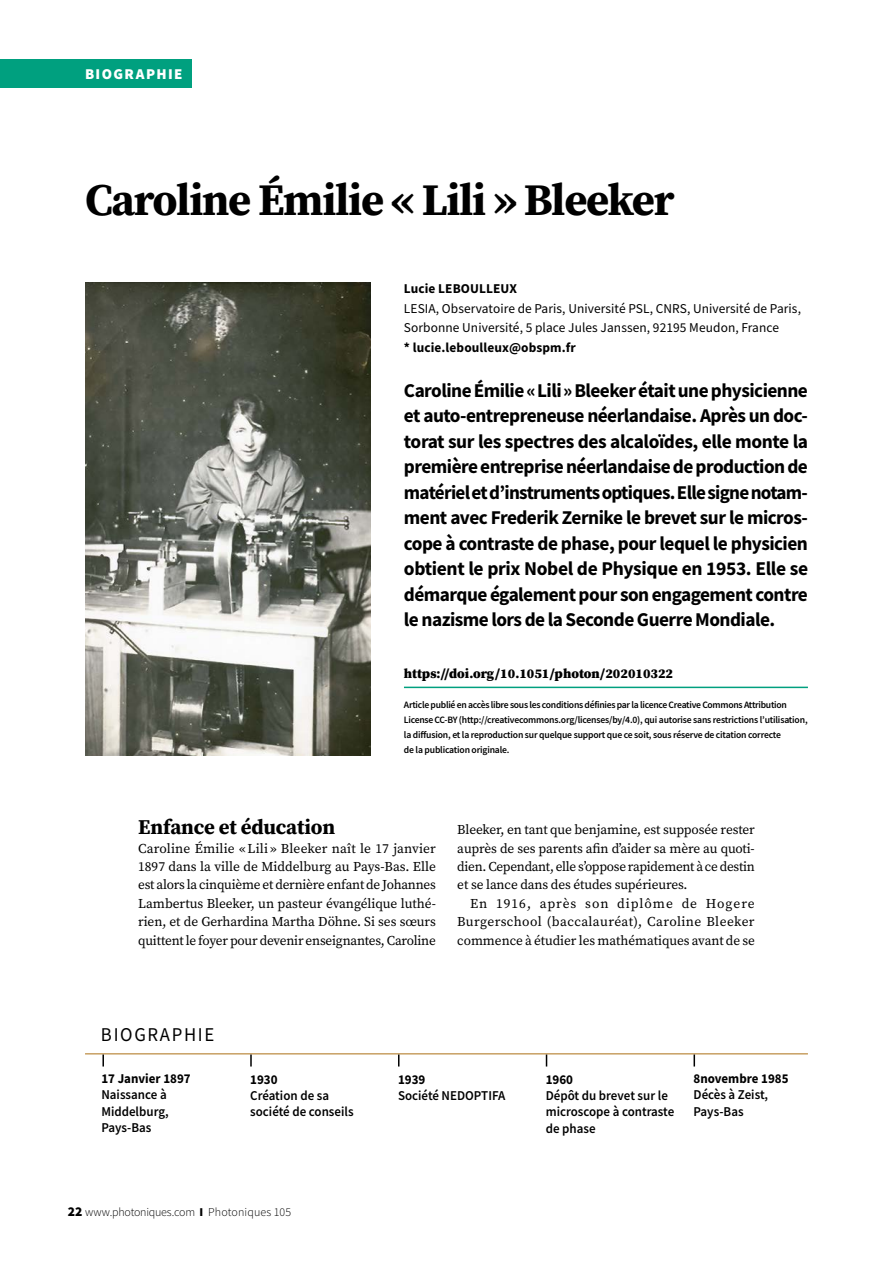
<style>
.page{position:relative;width:893px;height:1263px;background:#fff}
.page>*{position:absolute;margin:0;border:0;box-sizing:border-box;transform-origin:0 0}
.t1{font:700 45px "Source Serif Pro";letter-spacing:-.03em;color:#000}
.t2{font:700 21px "Source Serif Pro";letter-spacing:-.01em;color:#000}
.t3{font:700 19.5px/25.5px "Source Sans Pro";letter-spacing:-.03em;color:#000;text-align:justify}
.t4{font:19.5px "Source Sans Pro";letter-spacing:.09em;color:#000;scale:.96 1}
.t5{font:900 15px "Source Sans Pro";letter-spacing:.09em;color:#fff}
.t6{font:13.5px/18.3px "Source Serif Pro";letter-spacing:-.01em;color:#000;text-align:justify}
.t7{font:600 13.5px/16.2px "Source Sans Pro";color:#000;scale:.96 1}
.t8{font:13.5px/19.5px "Source Sans Pro";letter-spacing:.005em;color:#000}
.t9{font:700 13.5px "Source Sans Pro";color:#000}
.t10{font:900 13.5px "Source Serif Pro";color:#000}
.t11{font:700 13.5px "Source Sans Pro";color:#000;scale:.96 1}
.t12{font:300 12px "Source Sans Pro";color:#000}
.t13{font:600 9.75px/15px "Source Sans Pro";letter-spacing:-.02em;color:#000}
.s1{font-weight:900;font-size:13.5px}
.s2{font-weight:900}
</style>
<div class="page">
<div style="left:0;top:60px;width:191px;height:28px;background:#00a07f"></div>
<hr style="left:404px;top:687px;width:404px;height:1px;background:#00a07f">
<img style="left:85px;top:283px;width:285px;height:472px">
<hr style="left:85px;top:1053px;width:723px;height:1px;background:#c8a063">
<svg style="left:102px;top:1054px;width:2px;height:12px"></svg>
<svg style="left:250px;top:1054px;width:2px;height:12px"></svg>
<svg style="left:398px;top:1054px;width:1px;height:12px"></svg>
<svg style="left:546px;top:1054px;width:1px;height:12px"></svg>
<svg style="left:693px;top:1054px;width:2px;height:12px"></svg>
<p class="t5" style="left:85px;top:64px;width:99px">BIOGRAPHIE</p>
<h1 class="t1" style="left:85px;top:169px;width:591px">Caroline Émilie « Lili » Bleeker</h1>
<p class="t9" style="left:404px;top:279px;width:115px">Lucie LEBOULLEUX</p>
<p class="t8" style="left:404px;top:298px;width:399px">LESIA, Observatoire de Paris, Université PSL, CNRS, Université de Paris,<br>Sorbonne Université, 5 place Jules Janssen, 92195 Meudon, France</p>
<p class="t9" style="left:404px;top:338px;width:173px">* lucie.leboulleux@obspm.fr</p>
<p class="t3" style="left:404px;top:377px;width:406px">Caroline Émilie «Lili» Bleeker était une physicienne et auto-entrepreneuse néerlandaise. Après un doc&shy;torat sur les spectres des alcaloïdes, elle monte la première entreprise néerlandaise de production de matériel et d’instruments optiques. Elle signe notam&shy;ment avec Frederik Zernike le brevet sur le micros&shy;cope à contraste de phase, pour lequel le physicien obtient le prix Nobel de Physique en 1953. Elle se démarque également pour son engagement contre le nazisme lors de la Seconde Guerre Mondiale.</p>
<p class="t10" style="left:404px;top:664px;width:271px">https://doi.org/10.1051/photon/202010322</p>
<p class="t13" style="left:404px;top:697px;width:405px">Article publié en accès libre sous les conditions définies par la licence Creative Commons Attribution License CC-BY (http://creativecommons.org/licenses/by/4.0), qui autorise sans restrictions l’utilisation, la diffusion, et la reproduction sur quelque support que ce soit, sous réserve de citation correcte<br>de la publication originale.</p>
<h2 class="t2" style="left:138px;top:813px;width:198px">Enfance et éducation</h2>
<p class="t6" style="left:138px;top:839px;width:299px">Caroline Émilie «Lili » Bleeker naît le 17 janvier 1897 dans la ville de Middelburg au Pays-Bas. Elle est alors la cinquième et dernière enfant de Johannes Lambertus Bleeker, un pasteur évangélique luthé&shy;rien, et de Gerhardina Martha Döhne. Si ses sœurs quittent le foyer pour devenir enseignantes, Caroline</p>
<p class="t6" style="left:457px;top:821px;width:299px">Bleeker, en tant que benjamine, est supposée rester auprès de ses parents afin d’aider sa mère au quoti&shy;dien. Cependant, elle s’oppose rapidement à ce destin et se lance dans des études supérieures.</p>
<p class="t6" style="left:457px;top:894px;width:299px;text-indent:13px">En 1916, après son diplôme de Hogere Burgerschool (baccalauréat), Caroline Bleeker commence à étudier les mathématiques avant de se</p>
<h3 class="t4" style="left:101px;top:1022px;width:120px">BIOGRAPHIE</h3>
<p class="t11" style="left:101px;top:1069px;width:95px">17 Janvier 1897</p>
<p class="t7" style="left:101px;top:1086px;width:72px">Naissance à<br>Middelburg,<br>Pays-Bas</p>
<p class="t11" style="left:250px;top:1070px;width:30px">1930</p>
<p class="t7" style="left:250px;top:1087px;width:109px">Création de sa société de conseils</p>
<p class="t12" style="left:68px;top:1205px;width:225px"><span class="s1">22</span> www.photoniques.com <span class="s2">I</span> Photoniques 105</p>
<p class="t11" style="left:398px;top:1070px;width:30px">1939</p>
<p class="t7" style="left:398px;top:1087px;width:113px">Société NEDOPTIFA</p>
<p class="t11" style="left:546px;top:1070px;width:30px">1960</p>
<p class="t7" style="left:546px;top:1087px;width:135px">Dépôt du brevet sur le microscope à contraste de phase</p>
<p class="t11" style="left:693px;top:1069px;width:100px">8novembre 1985</p>
<p class="t7" style="left:693px;top:1086px;width:79px">Décès à Zeist,<br>Pays-Bas</p>
</div>
